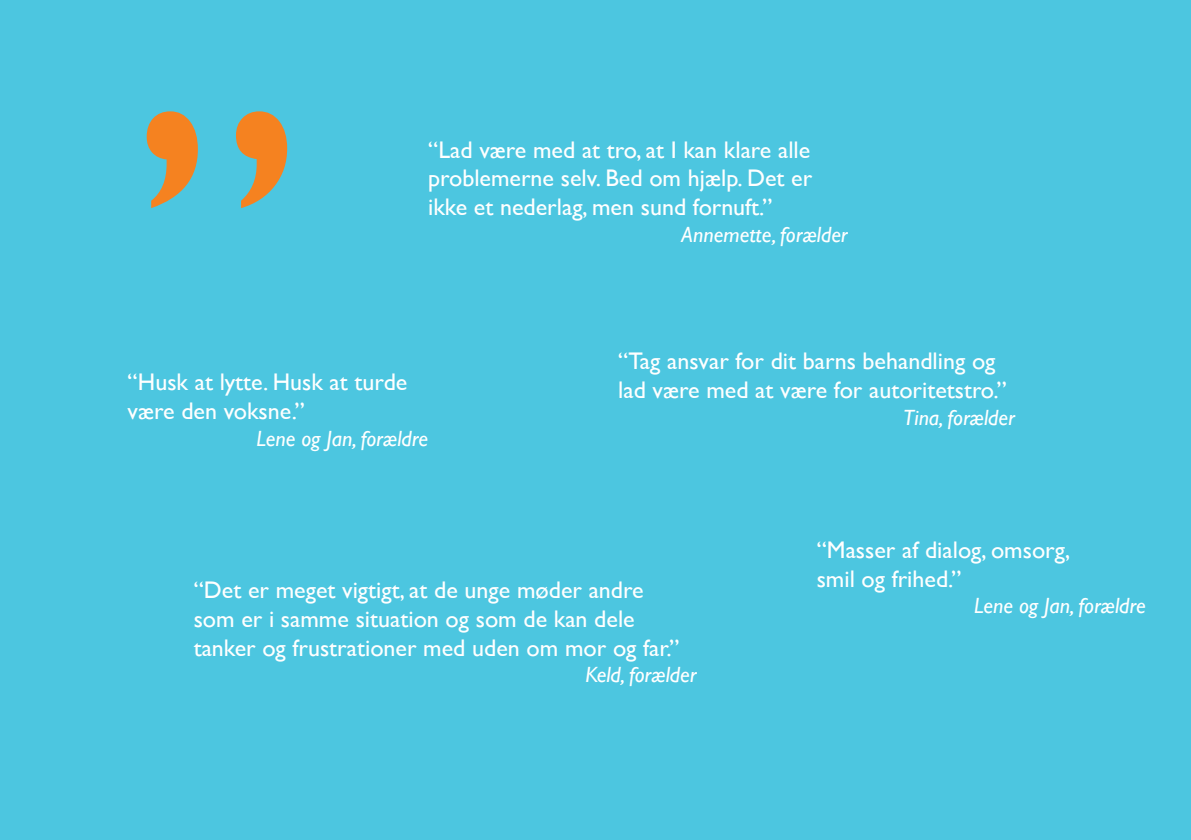
<style>
.page{position:relative;width:1191px;height:840px;background:#fff}
.page>*{position:absolute;margin:0;border:0;box-sizing:border-box;transform-origin:0 0}
.t1{font:400px "Gill Sans";color:#f58220}
.t2{font:24px/28.8px "Gill Sans";color:#fff}
.t3{font:italic 22px "Gill Sans";color:#fff}
</style>
<div class="page">
<div style="left:0;top:0;width:1191px;height:839px;background:#4cc6e0"></div>
<p class="t1" style="left:129px;top:17px;width:172px">”</p>
<p class="t2" style="left:428px;top:135px;width:386px;text-align:justify">“Lad være med at tro, at I kan klare alle problemerne selv. Bed om hjælp. Det er ikke et nederlag, men sund fornuft.”</p>
<p class="t3" style="left:681px;top:221px;width:168px">Annemette, forælder</p>
<p class="t2" style="left:128px;top:367px;width:281px">“Husk at lytte. Husk at turde være den voksne.”</p>
<p class="t3" style="left:256px;top:425px;width:173px">Lene og Jan, forældre</p>
<p class="t2" style="left:618px;top:346px;width:390px">“Tag ansvar for dit barns behandling og lad være med at være for autoritetstro.”</p>
<p class="t3" style="left:903px;top:404px;width:113px">Tina, forælder</p>
<p class="t2" style="left:194px;top:575px;width:487px">“Det er meget vigtigt, at de unge møder andre som er i samme situation og som de kan dele tanker og frustrationer med uden om mor og far.”</p>
<p class="t3" style="left:585px;top:662px;width:113px">Keld, forælder</p>
<p class="t2" style="left:816px;top:534px;width:255px">“Masser af dialog, omsorg, smil og frihed.”</p>
<p class="t3" style="left:974px;top:592px;width:173px">Lene og Jan, forældre</p>
</div>
